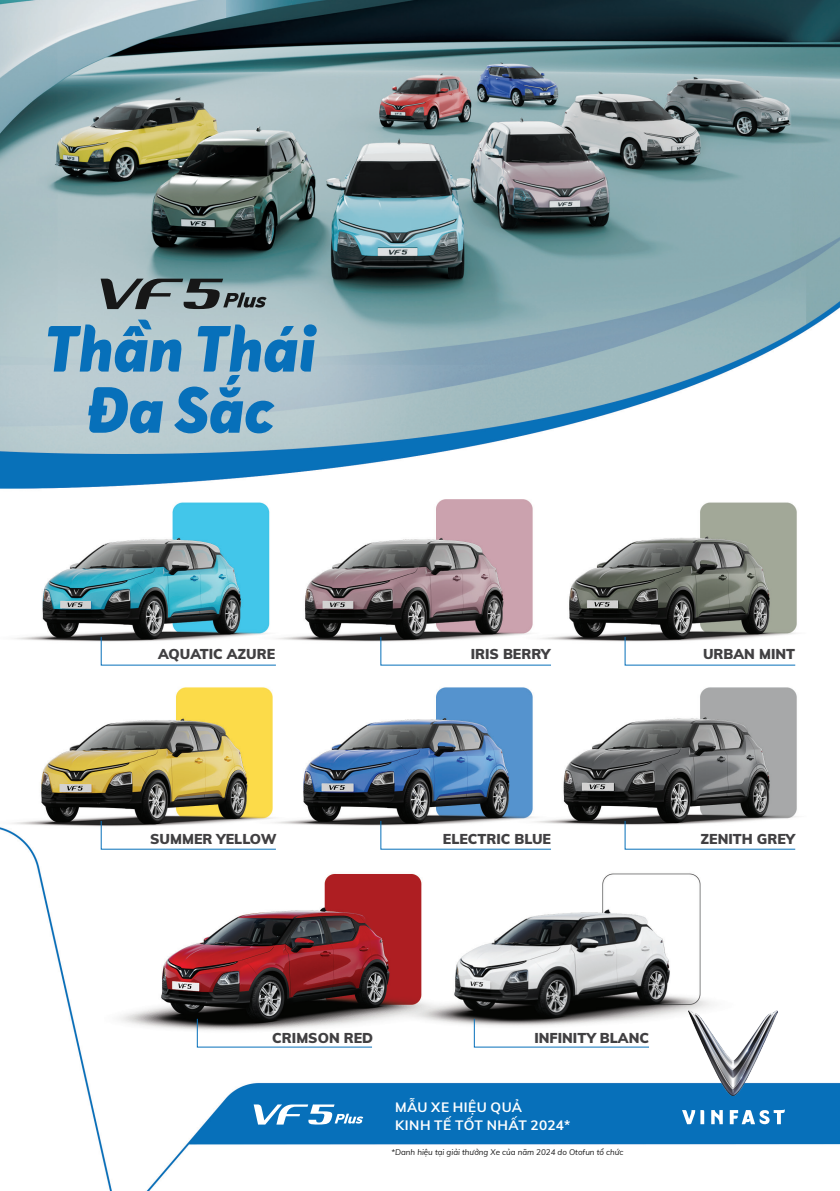
<style>
.page{position:relative;width:840px;height:1191px;background:#fff}
.page>*{position:absolute;margin:0;border:0;box-sizing:border-box;transform-origin:0 0}
.t1{font:900 14px "Muli";color:#414042}
.t2{font:700 13.6px/17.6px "Muli";letter-spacing:.035em;color:#fff}
.t3{font:italic 8px "Muli";color:#171717}
</style>
<div class="page">
<img style="left:0;top:0;width:839px;height:1190px">
<svg style="left:253px;top:1104px;width:110px;height:20px"></svg>
<img style="left:688px;top:1010px;width:89px;height:85px">
<svg style="left:710px;top:1110px;width:12px;height:14px"></svg>
<svg style="left:729px;top:1109px;width:55px;height:15px"></svg>
<svg style="left:681px;top:1110px;width:22px;height:14px"></svg>
<svg style="left:100px;top:636px;width:177px;height:30px"></svg>
<svg style="left:379px;top:636px;width:172px;height:30px"></svg>
<svg style="left:623px;top:636px;width:172px;height:30px"></svg>
<svg style="left:473px;top:1017px;width:176px;height:31px"></svg>
<svg style="left:196px;top:1017px;width:177px;height:31px"></svg>
<svg style="left:100px;top:820px;width:177px;height:30px"></svg>
<svg style="left:379px;top:820px;width:172px;height:30px"></svg>
<svg style="left:623px;top:820px;width:172px;height:30px"></svg>
<svg style="left:101px;top:279px;width:165px;height:30px;background:#718082"></svg>
<svg style="left:48px;top:319px;width:268px;height:114px;background:#78a9c7"></svg>
<p class="t1" style="left:158px;top:644px;width:119px">AQUATIC AZURE</p>
<p class="t1" style="left:470px;top:644px;width:81px">IRIS BERRY</p>
<p class="t1" style="left:702px;top:644px;width:93px">URBAN MINT</p>
<p class="t1" style="left:150px;top:828px;width:128px">SUMMER YELLOW</p>
<p class="t1" style="left:442px;top:828px;width:109px">ELECTRIC BLUE</p>
<p class="t1" style="left:700px;top:828px;width:96px">ZENITH GREY</p>
<p class="t1" style="left:272px;top:1027px;width:102px">CRIMSON RED</p>
<p class="t1" style="left:534px;top:1027px;width:116px">INFINITY BLANC</p>
<p class="t2" style="left:395px;top:1097px;width:177px">MẪU XE HIỆU QUẢ<br>KINH TẾ TỐT NHẤT 2024*</p>
<p class="t3" style="left:391px;top:1146px;width:233px">*Danh hiệu tại giải thưởng Xe của năm 2024 do Otofun tổ chức</p>
</div>
